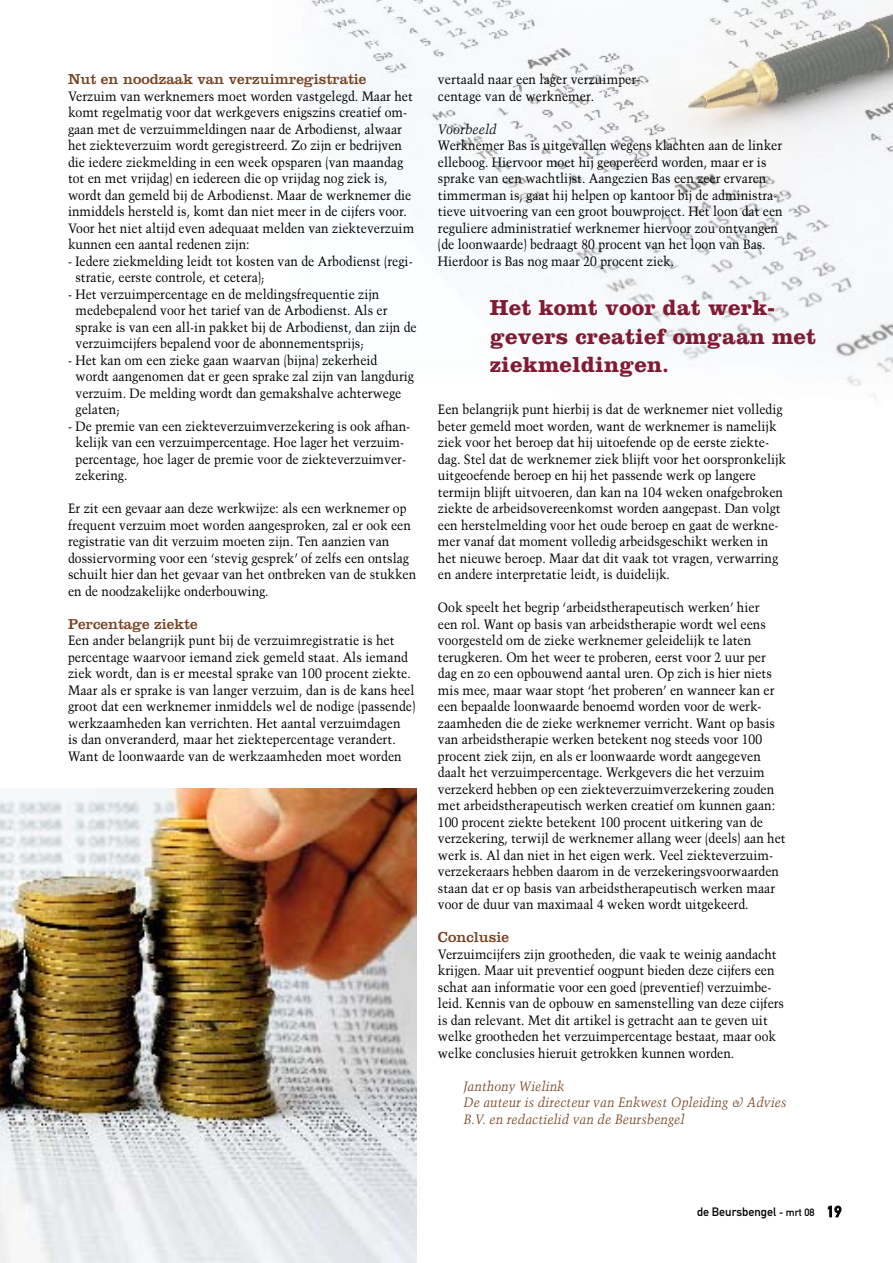
<style>
.page{position:relative;width:893px;height:1263px;background:#fff}
.page>*{position:absolute;margin:0;border:0;box-sizing:border-box;transform-origin:0 0}
.t1{font:700 22.5px/28.5px "Clarendon LT Std";letter-spacing:.01em;color:#831a34}
.t2{font:15px "Clarendon LT Std";color:#7a4321}
.t3{font:13.5px/16.5px "Trump Mediaeval LT Std";color:#000;scale:.91 1}
.t4{font:italic 13.5px/16.5px "Trump Mediaeval LT Std";letter-spacing:.01em;color:#7a4321;scale:.9 1}
.t5{font:italic 13.5px "Trump Mediaeval LT Std";letter-spacing:.01em;color:#000;scale:.91 1}
.t6{font:12px "DIN Mittelschrift Std";color:#000}
.s1{font-size:10.5px}
.s2{font-size:15px}
</style>
<div class="page">
<img style="left:0;top:788px;width:417px;height:475px">
<img style="left:311px;top:0;width:582px;height:398px">
<svg style="left:828px;top:1205px;width:14px;height:12px"></svg>
<p class="t2" style="left:68px;top:70px;width:300px">Nut en noodzaak van verzuimregistratie</p>
<p class="t3" style="left:68px;top:88px;width:382px">Verzuim van werknemers moet worden vastgelegd. Maar het komt regelmatig voor dat werkgevers enigszins creatief om&shy;gaan met de verzuimmeldingen naar de Arbodienst, alwaar het ziekteverzuim wordt geregistreerd. Zo zijn er bedrijven die iedere ziekmelding in een week opsparen (van maandag tot en met vrijdag) en iedereen die op vrijdag nog ziek is, wordt dan gemeld bij de Arbodienst. Maar de werknemer die inmiddels hersteld is, komt dan niet meer in de cijfers voor.<br>Voor het niet altijd even adequaat melden van ziekteverzuim kunnen een aantal redenen zijn:</p>
<p class="t3" style="left:76px;top:252px;width:372px;text-indent:-8px">- Iedere ziekmelding leidt tot kosten van de Arbodienst (regi&shy;stratie, eerste controle, et cetera);</p>
<p class="t3" style="left:76px;top:285px;width:376px;text-indent:-8px">- Het verzuimpercentage en de meldingsfrequentie zijn medebepalend voor het tarief van de Arbodienst. Als er sprake is van een all-in pakket bij de Arbodienst, dan zijn de verzuimcijfers bepalend voor de abonnementsprijs;</p>
<p class="t3" style="left:76px;top:351px;width:374px;text-indent:-8px">- Het kan om een zieke gaan waarvan (bijna) zekerheid wordt aangenomen dat er geen sprake zal zijn van langdurig verzuim. De melding wordt dan gemakshalve achterwege gelaten;</p>
<p class="t3" style="left:76px;top:417px;width:369px;text-indent:-8px">- De premie van een ziekteverzuimverzekering is ook afhan&shy;kelijk van een verzuimpercentage. Hoe lager het verzuim&shy;percentage, hoe lager de premie voor de ziekteverzuimver&shy;zekering.</p>
<p class="t3" style="left:68px;top:500px;width:384px">Er zit een gevaar aan deze werkwijze: als een werknemer op frequent verzuim moet worden aangesproken, zal er ook een registratie van dit verzuim moeten zijn. Ten aanzien van dossiervorming voor een ‘stevig gesprek’ of zelfs een ontslag schuilt hier dan het gevaar van het ontbreken van de stukken en de noodzakelijke onderbouwing.</p>
<p class="t2" style="left:68px;top:615px;width:131px">Percentage ziekte</p>
<p class="t3" style="left:68px;top:632px;width:383px">Een ander belangrijk punt bij de verzuimregistratie is het percentage waarvoor iemand ziek gemeld staat. Als iemand ziek wordt, dan is er meestal sprake van 100 procent ziekte.<br>Maar als er sprake is van langer verzuim, dan is de kans heel groot dat een werknemer inmiddels wel de nodige (passende) werkzaamheden kan verrichten. Het aantal verzuimdagen<br>is dan onveranderd, maar het ziektepercentage verandert.<br>Want de loonwaarde van de werkzaamheden moet worden</p>
<p class="t3" style="left:438px;top:71px;width:224px">vertaald naar een lager verzuimper&shy;centage van de werknemer.</p>
<p class="t5" style="left:438px;top:121px;width:66px">Voorbeeld</p>
<p class="t3" style="left:438px;top:137px;width:380px">Werknemer Bas is uitgevallen wegens klachten aan de linker elleboog. Hiervoor moet hij geopereerd worden, maar er is sprake van een wachtlijst. Aangezien Bas een zeer ervaren timmerman is, gaat hij helpen op kantoor bij de administra&shy;tieve uitvoering van een groot bouwproject. Het loon dat een reguliere administratief werknemer hiervoor zou ontvangen (de loonwaarde) bedraagt 80 procent van het loon van Bas.<br>Hierdoor is Bas nog maar 20 procent ziek.</p>
<h1 class="t1" style="left:490px;top:293px;width:328px">Het komt voor dat werk&shy;gevers creatief omgaan met ziekmeldingen.</h1>
<p class="t3" style="left:438px;top:401px;width:384px">Een belangrijk punt hierbij is dat de werknemer niet volledig beter gemeld moet worden, want de werknemer is namelijk ziek voor het beroep dat hij uitoefende op de eerste ziekte&shy;dag. Stel dat de werknemer ziek blijft voor het oorspronkelijk uitgeoefende beroep en hij het passende werk op langere termijn blijft uitvoeren, dan kan na 104 weken onafgebroken ziekte de arbeidsovereenkomst worden aangepast. Dan volgt een herstelmelding voor het oude beroep en gaat de werkne&shy;mer vanaf dat moment volledig arbeidsgeschikt werken in het nieuwe beroep. Maar dat dit vaak tot vragen, verwarring en andere interpretatie leidt, is duidelijk.</p>
<p class="t3" style="left:438px;top:599px;width:384px">Ook speelt het begrip ‘arbeidstherapeutisch werken’ hier<br>een rol. Want op basis van arbeidstherapie wordt wel eens voorgesteld om de zieke werknemer geleidelijk te laten terugkeren. Om het weer te proberen, eerst voor 2 uur per dag en zo een opbouwend aantal uren. Op zich is hier niets mis mee, maar waar stopt ‘het proberen’ en wanneer kan er een bepaalde loonwaarde benoemd worden voor de werk&shy;zaamheden die de zieke werknemer verricht. Want op basis van arbeidstherapie werken betekent nog steeds voor 100 procent ziek zijn, en als er loonwaarde wordt aangegeven daalt het verzuimpercentage. Werkgevers die het verzuim verzekerd hebben op een ziekteverzuimverzekering zouden met arbeidstherapeutisch werken creatief om kunnen gaan:<br>100 procent ziekte betekent 100 procent uitkering van de verzekering, terwijl de werknemer allang weer (deels) aan het werk is. Al dan niet in het eigen werk. Veel ziekteverzuim&shy;verzekeraars hebben daarom in de verzekeringsvoorwaarden staan dat er op basis van arbeidstherapeutisch werken maar voor de duur van maximaal 4 weken wordt uitgekeerd.</p>
<p class="t2" style="left:438px;top:928px;width:72px">Conclusie</p>
<p class="t3" style="left:438px;top:946px;width:382px">Verzuimcijfers zijn grootheden, die vaak te weinig aandacht krijgen. Maar uit preventief oogpunt bieden deze cijfers een schat aan informatie voor een goed (preventief) verzuimbe&shy;leid. Kennis van de opbouw en samenstelling van deze cijfers is dan relevant. Met dit artikel is getracht aan te geven uit welke grootheden het verzuimpercentage bestaat, maar ook welke conclusies hieruit getrokken kunnen worden.</p>
<p class="t4" style="left:463px;top:1078px;width:360px">Janthony Wielink<br>De auteur is directeur van Enkwest Opleiding &amp; Advies<br>B.V. en redactielid van de Beursbengel</p>
<p class="t6" style="left:697px;top:1205px;width:146px">de Beursbengel <span class="s1">- mrt 08</span> <span class="s2">19</span></p>
</div>
